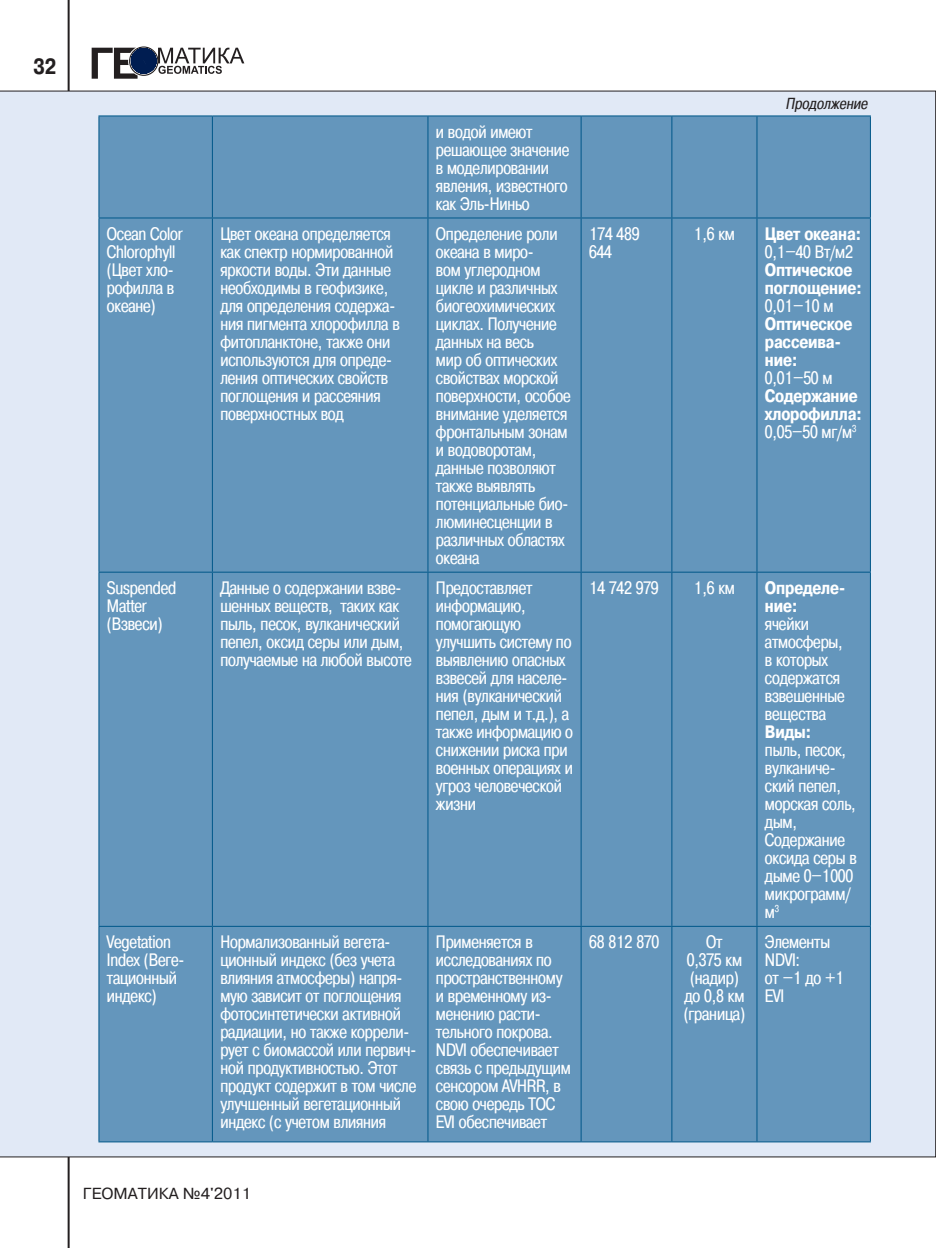
<style>
.page{position:relative;width:936px;height:1248px;background:#fff}
.page>*{position:absolute;margin:0;border:0;box-sizing:border-box;transform-origin:0 0}
.t1{font:700 22px "Pragmatica Cond C";color:#231f20}
.t2{font:18px/18px "Pragmatica Cond C";letter-spacing:-.01em;color:#fff}
.t3{font:700 18px/18px "Pragmatica Cond C";letter-spacing:-.01em;color:#fff}
.t4{font:16px "Pragmatica C";color:#231f20}
.t5{font:italic 16px "Pragmatica Cond C";color:#231f20}
.s1{font-weight:400}
.s2{font-weight:700}
</style>
<div class="page">
<hr style="left:68px;top:0;width:2px;height:1247px;background:#231f20">
<div style="left:0;top:91px;width:935px;height:1066px;background:#e1e9f6"></div>
<svg style="left:129px;top:46px;width:29px;height:30px"></svg>
<svg style="left:92px;top:48px;width:152px;height:31px"></svg>
<div style="left:131px;top:48px;width:25px;height:25px;border:1px solid #001d51;border-radius:50%"></div>
<div style="left:99px;top:116px;width:770px;height:1025px;background:#6496bc"></div>
<hr style="left:98px;top:115px;width:114px;height:1px;background:#005789">
<hr style="left:98px;top:116px;width:1px;height:101px;background:#005789">
<hr style="left:212px;top:115px;width:216px;height:1px;background:#005789">
<hr style="left:212px;top:116px;width:1px;height:101px;background:#005789">
<hr style="left:428px;top:115px;width:153px;height:1px;background:#005789">
<hr style="left:427px;top:116px;width:1px;height:101px;background:#005789">
<hr style="left:581px;top:115px;width:90px;height:1px;background:#005789">
<hr style="left:580px;top:116px;width:1px;height:101px;background:#005789">
<hr style="left:671px;top:115px;width:86px;height:1px;background:#005789">
<hr style="left:671px;top:116px;width:1px;height:101px;background:#005789">
<hr style="left:757px;top:115px;width:113px;height:1px;background:#005789">
<hr style="left:756px;top:116px;width:1px;height:101px;background:#005789">
<hr style="left:869px;top:116px;width:1px;height:101px;background:#005789">
<hr style="left:98px;top:217px;width:114px;height:1px;background:#005789">
<hr style="left:98px;top:218px;width:1px;height:353px;background:#005789">
<hr style="left:212px;top:217px;width:216px;height:1px;background:#005789">
<hr style="left:212px;top:218px;width:1px;height:353px;background:#005789">
<hr style="left:428px;top:217px;width:153px;height:1px;background:#005789">
<hr style="left:427px;top:218px;width:1px;height:353px;background:#005789">
<hr style="left:581px;top:217px;width:90px;height:1px;background:#005789">
<hr style="left:580px;top:218px;width:1px;height:353px;background:#005789">
<hr style="left:671px;top:217px;width:86px;height:1px;background:#005789">
<hr style="left:671px;top:218px;width:1px;height:353px;background:#005789">
<hr style="left:757px;top:217px;width:113px;height:1px;background:#005789">
<hr style="left:756px;top:218px;width:1px;height:353px;background:#005789">
<hr style="left:869px;top:218px;width:1px;height:353px;background:#005789">
<hr style="left:98px;top:571px;width:114px;height:1px;background:#005789">
<hr style="left:98px;top:572px;width:1px;height:353px;background:#005789">
<hr style="left:212px;top:571px;width:216px;height:1px;background:#005789">
<hr style="left:212px;top:572px;width:1px;height:353px;background:#005789">
<hr style="left:428px;top:571px;width:153px;height:1px;background:#005789">
<hr style="left:427px;top:572px;width:1px;height:353px;background:#005789">
<hr style="left:581px;top:571px;width:90px;height:1px;background:#005789">
<hr style="left:580px;top:572px;width:1px;height:353px;background:#005789">
<hr style="left:671px;top:571px;width:86px;height:1px;background:#005789">
<hr style="left:671px;top:572px;width:1px;height:353px;background:#005789">
<hr style="left:757px;top:571px;width:113px;height:1px;background:#005789">
<hr style="left:756px;top:572px;width:1px;height:353px;background:#005789">
<hr style="left:869px;top:572px;width:1px;height:353px;background:#005789">
<hr style="left:98px;top:925px;width:114px;height:1px;background:#005789">
<hr style="left:98px;top:926px;width:1px;height:215px;background:#005789">
<hr style="left:212px;top:925px;width:216px;height:1px;background:#005789">
<hr style="left:212px;top:926px;width:1px;height:215px;background:#005789">
<hr style="left:428px;top:925px;width:153px;height:1px;background:#005789">
<hr style="left:427px;top:926px;width:1px;height:215px;background:#005789">
<hr style="left:581px;top:925px;width:90px;height:1px;background:#005789">
<hr style="left:580px;top:926px;width:1px;height:215px;background:#005789">
<hr style="left:671px;top:925px;width:86px;height:1px;background:#005789">
<hr style="left:671px;top:926px;width:1px;height:215px;background:#005789">
<hr style="left:757px;top:925px;width:113px;height:1px;background:#005789">
<hr style="left:756px;top:926px;width:1px;height:215px;background:#005789">
<hr style="left:869px;top:926px;width:1px;height:215px;background:#005789">
<hr style="left:98px;top:1141px;width:114px;height:1px;background:#005789">
<hr style="left:212px;top:1141px;width:216px;height:1px;background:#005789">
<hr style="left:428px;top:1141px;width:153px;height:1px;background:#005789">
<hr style="left:581px;top:1141px;width:90px;height:1px;background:#005789">
<hr style="left:671px;top:1141px;width:86px;height:1px;background:#005789">
<hr style="left:757px;top:1141px;width:113px;height:1px;background:#005789">
<p class="t1" style="left:33px;top:54px;width:25px">32</p>
<p class="t2" style="left:107px;top:225px;width:77px">Ocean Color<br>Chlorophyll</p>
<p class="t2" style="left:107px;top:261px;width:69px;text-align:justify">(Цвет хло&shy;рофилла в океане)</p>
<p class="t2" style="left:107px;top:579px;width:71px">Suspended<br>Matter</p>
<p class="t2" style="left:107px;top:615px;width:57px">(Взвеси)</p>
<p class="t2" style="left:436px;top:123px;width:135px">и водой имеют решающее значение в моделировании явления, известного как Эль-Ниньо</p>
<p class="t5" style="left:785px;top:94px;width:86px">Продолжение</p>
<p class="t2" style="left:220px;top:225px;width:181px">Цвет океана определяется как спектр нормированной яркости воды. Эти данные необходимы в геофизике, для определения содержа&shy;ния пигмента хлорофилла в фитопланктоне, также они используются для опреде&shy;ления оптических свойств поглощения и рассеяния поверхностных вод</p>
<p class="t2" style="left:436px;top:225px;width:136px">Определение роли океана в миро-<br>вом углеродном цикле и различных биогеохимических циклах. Получение данных на весь<br>мир об оптических свойствах морской поверхности, особое внимание уделяется фронтальным зонам и водоворотам, данные позволяют также выявлять потенциальные био&shy;люминесценции в различных областях океана</p>
<p class="t2" style="left:589px;top:225px;width:52px">174 489<br>644</p>
<p class="t2" style="left:693px;top:225px;width:43px">1,6 км</p>
<p class="t3" style="left:765px;top:225px;width:98px">Цвет океана:<br><span class="s1">0,1–40 Вт/м2</span></p>
<p class="t3" style="left:765px;top:261px;width:99px">Оптическое поглощение:<br><span class="s1">0,01–10 м</span></p>
<p class="t3" style="left:765px;top:315px;width:89px">Оптическое рассеива&shy;ние:</p>
<p class="t2" style="left:765px;top:369px;width:69px">0,01–50 м</p>
<p class="t3" style="left:765px;top:387px;width:99px">Содержание хлорофилла:<br><span class="s1">0,05–50 мг/м</span><sup>3</sup></p>
<p class="t2" style="left:220px;top:579px;width:193px">Данные о содержании взве&shy;шенных веществ, таких как пыль, песок, вулканический пепел, оксид серы или дым, получаемые на любой высоте</p>
<p class="t2" style="left:436px;top:579px;width:139px">Предоставляет информацию, помогающую улучшить систему по выявлению опасных взвесей для населе&shy;ния (вулканический пепел, дым и т.д.), а также информацию о снижении риска при военных операциях и угроз человеческой жизни</p>
<p class="t2" style="left:589px;top:579px;width:71px">14 742 979</p>
<p class="t2" style="left:693px;top:579px;width:43px">1,6 км</p>
<p class="t3" style="left:765px;top:579px;width:82px">Определе&shy;ние:</p>
<p class="t2" style="left:765px;top:615px;width:81px">ячейки атмосферы, в которых содержатся взвешенные вещества</p>
<p class="t2" style="left:765px;top:723px;width:92px"><span class="s2">Виды:<br></span>пыль, песок, вулканиче&shy;ский пепел, морская соль, дым,</p>
<p class="t2" style="left:765px;top:831px;width:93px">Содержание оксида серы в дыме 0–1000 микрограмм/ м<sup>3</sup></p>
<p class="t2" style="left:107px;top:933px;width:79px">Vegetation<br>Index (Веге&shy;тационный индекс)</p>
<p class="t2" style="left:220px;top:933px;width:197px">Нормализованный вегета&shy;ционный индекс (без учета влияния атмосферы) напря&shy;мую зависит от поглощения фотосинтетически активной радиации, но также коррели&shy;рует с биомассой или первич&shy;ной продуктивностью. Этот продукт содержит в том числе улучшенный вегетационный индекс (с учетом влияния</p>
<p class="t2" style="left:436px;top:933px;width:136px">Применяется в исследованиях по пространственному и временному из&shy;менению расти&shy;тельного покрова.<br>NDVI обеспечивает связь с предыдущим сенсором AVHRR, в свою очередь TOC<br>EVI обеспечивает</p>
<p class="t2" style="left:589px;top:933px;width:72px">68 812 870</p>
<p class="t2" style="left:706px;top:933px;width:18px">От</p>
<p class="t2" style="left:683px;top:951px;width:63px;text-align:center">0,375 км (надир) до 0,8 км (граница)</p>
<p class="t2" style="left:765px;top:933px;width:67px">Элементы<br>NDVI:</p>
<p class="t2" style="left:765px;top:969px;width:81px">от –1 до +1<br>EVI</p>
<p class="t4" style="left:83px;top:1184px;width:169px">ГЕОМАТИКА №4'2011</p>
</div>
